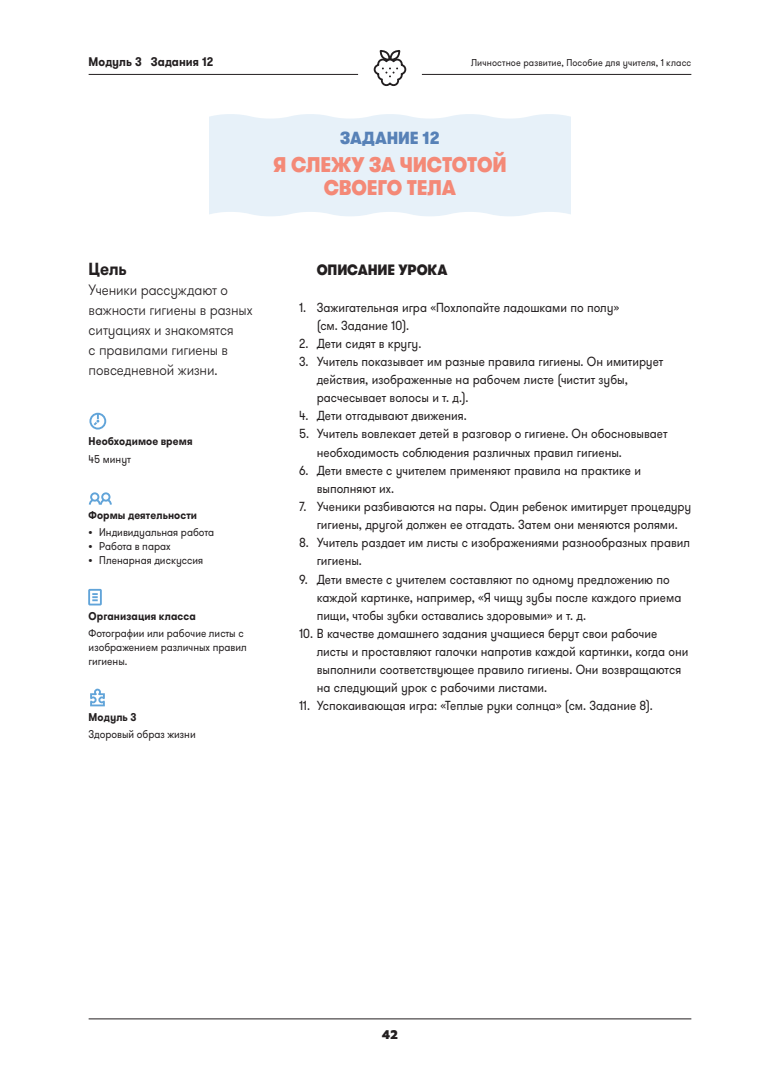
<style>
.page{position:relative;width:780px;height:1088px;background:#fff}
.page>*{position:absolute;margin:0;border:0;box-sizing:border-box;transform-origin:0 0}
.t1{font:900 21.25px/23.8px "GT Walsheim Pro";letter-spacing:-.01em;color:#f48977;text-align:center;scale:.9 1}
.t2{font:900 17.5px "GT Walsheim Pro";letter-spacing:-.005em;color:#5781b7;scale:.9 1}
.t3{font:700 17.5px "GT Walsheim Pro";color:#231f20;scale:.9 1}
.t4{font:300 15px/20px "GT Walsheim Pro";letter-spacing:-.01em;color:#231f20;scale:.9 1}
.t5{font:900 15px "GT Walsheim Pro";letter-spacing:-.005em;color:#231f20;scale:.9 1}
.t6{font:13.12px/18.1px "GT Walsheim Pro";color:#231f20;scale:.9 1}
.t7{font:700 12.5px "GT Walsheim Pro";letter-spacing:.005em;color:#231f20;scale:.9 1}
.t8{font:800 12.5px "Prompt";color:#231f20}
.t9{font:11.25px/13.8px "GT Walsheim Pro";color:#231f20;scale:.9 1}
.t10{font:700 11.25px "GT Walsheim Pro";letter-spacing:.01em;color:#231f20;scale:.9 1}
.t11{font:10px "GT Walsheim Pro";letter-spacing:.01em;color:#231f20;scale:.9 1}
.s1{font-weight:700}
</style>
<div class="page">
<div style="left:209px;top:114px;width:361px;height:102px;background:#e7f1f9"></div>
<svg style="left:373px;top:50px;width:34px;height:37px"></svg>
<hr style="left:89px;top:1018px;width:602px;height:1px;background:#231f20">
<hr style="left:89px;top:74px;width:269px;height:1px;background:#231f20">
<hr style="left:422px;top:74px;width:269px;height:1px;background:#231f20">
<svg style="left:89px;top:413px;width:17px;height:16px"></svg>
<div style="left:101px;top:492px;width:9px;height:10px;border:2px solid #61a4d9;border-radius:50%"></div>
<svg style="left:88px;top:498px;width:24px;height:7px"></svg>
<div style="left:91px;top:493px;width:7px;height:8px;background:#fff;border-radius:50%"></div>
<div style="left:90px;top:492px;width:9px;height:10px;border:2px solid #61a4d9;border-radius:50%"></div>
<div style="left:88px;top:589px;width:14px;height:16px;border:2px solid #61a4d9"></div>
<svg style="left:92px;top:593px;width:6px;height:8px"></svg>
<svg style="left:90px;top:688px;width:15px;height:19px"></svg>
<p class="t7" style="left:89px;top:54px;width:140px">Модуль 3 Задания 12</p>
<p class="t11" style="left:471px;top:56px;width:246px">Личностное развитие, Пособие для учителя, 1 класс</p>
<h2 class="t2" style="left:340px;top:126px;width:112px">ЗАДАНИЕ 12</h2>
<h1 class="t1" style="left:273px;top:152px;width:261px">Я СЛЕЖУ ЗА ЧИСТОТОЙ<br>СВОЕГО ТЕЛА</h1>
<h2 class="t3" style="left:89px;top:258px;width:44px">Цель</h2>
<p class="t4" style="left:89px;top:280px;width:184px">Ученики рассуждают о важности гигиены в разных ситуациях и знакомятся<br>с правилами гигиены в повседневной жизни.</p>
<p class="t10" style="left:89px;top:434px;width:117px">Необходимое время</p>
<p class="t9" style="left:89px;top:452px;width:49px">45 минут</p>
<p class="t10" style="left:89px;top:508px;width:122px">Формы деятельности</p>
<p class="t9" style="left:89px;top:526px;width:141px"><span class="s1">•</span> Индивидуальная работа</p>
<p class="t9" style="left:89px;top:539px;width:93px"><span class="s1">•</span> Работа в парах</p>
<p class="t9" style="left:89px;top:553px;width:129px"><span class="s1">•</span> Пленарная дискуссия</p>
<p class="t10" style="left:89px;top:609px;width:121px">Организация класса</p>
<p class="t9" style="left:89px;top:627px;width:177px">Фотографии или рабочие листы с изображением различных правил гигиены.</p>
<p class="t10" style="left:89px;top:710px;width:55px">Модуль 3</p>
<p class="t9" style="left:89px;top:728px;width:120px">Здоровый образ жизни</p>
<p class="t5" style="left:317px;top:260px;width:147px">ОПИСАНИЕ УРОКА</p>
<p class="t6" style="left:317px;top:298px;width:337px;text-indent:-18px">1. Зажигательная игра «Похлопайте ладошками по полу» (см. Задание 10).</p>
<p class="t6" style="left:299px;top:334px;width:137px">2. Дети сидят в кругу.</p>
<p class="t6" style="left:317px;top:353px;width:387px;text-indent:-18px">3. Учитель показывает им разные правила гигиены. Он имитирует действия, изображенные на рабочем листе (чистит зубы, расчесывает волосы и т. д.).</p>
<p class="t6" style="left:299px;top:407px;width:188px">4. Дети отгадывают движения.</p>
<p class="t6" style="left:317px;top:425px;width:391px;text-indent:-18px">5. Учитель вовлекает детей в разговор о гигиене. Он обосновывает необходимость соблюдения различных правил гигиены.</p>
<p class="t6" style="left:317px;top:461px;width:362px;text-indent:-18px">6. Дети вместе с учителем применяют правила на практике и выполняют их.</p>
<p class="t6" style="left:299px;top:498px;width:437px;text-align:center">7. Ученики разбиваются на пары. Один ребенок имитирует процедуру гигиены, другой должен ее отгадать. Затем они меняются ролями.</p>
<p class="t6" style="left:317px;top:534px;width:416px;text-indent:-18px">8. Учитель раздает им листы с изображениями разнообразных правил гигиены.</p>
<p class="t6" style="left:317px;top:570px;width:407px;text-indent:-18px">9. Дети вместе с учителем составляют по одному предложению по каждой картинке, например, «Я чищу зубы после каждого приема пищи, чтобы зубки оставались здоровыми» и т. д.</p>
<p class="t6" style="left:317px;top:624px;width:414px;text-indent:-18px">10. В качестве домашнего задания учащиеся берут свои рабочие листы и проставляют галочки напротив каждой картинки, когда они выполнили соответствующее правило гигиены. Они возвращаются на следующий урок с рабочими листами.</p>
<p class="t6" style="left:299px;top:697px;width:395px">11. Успокаивающая игра: «Теплые руки солнца» (см. Задание 8).</p>
<p class="t8" style="left:382px;top:1025px;width:17px">42</p>
</div>
